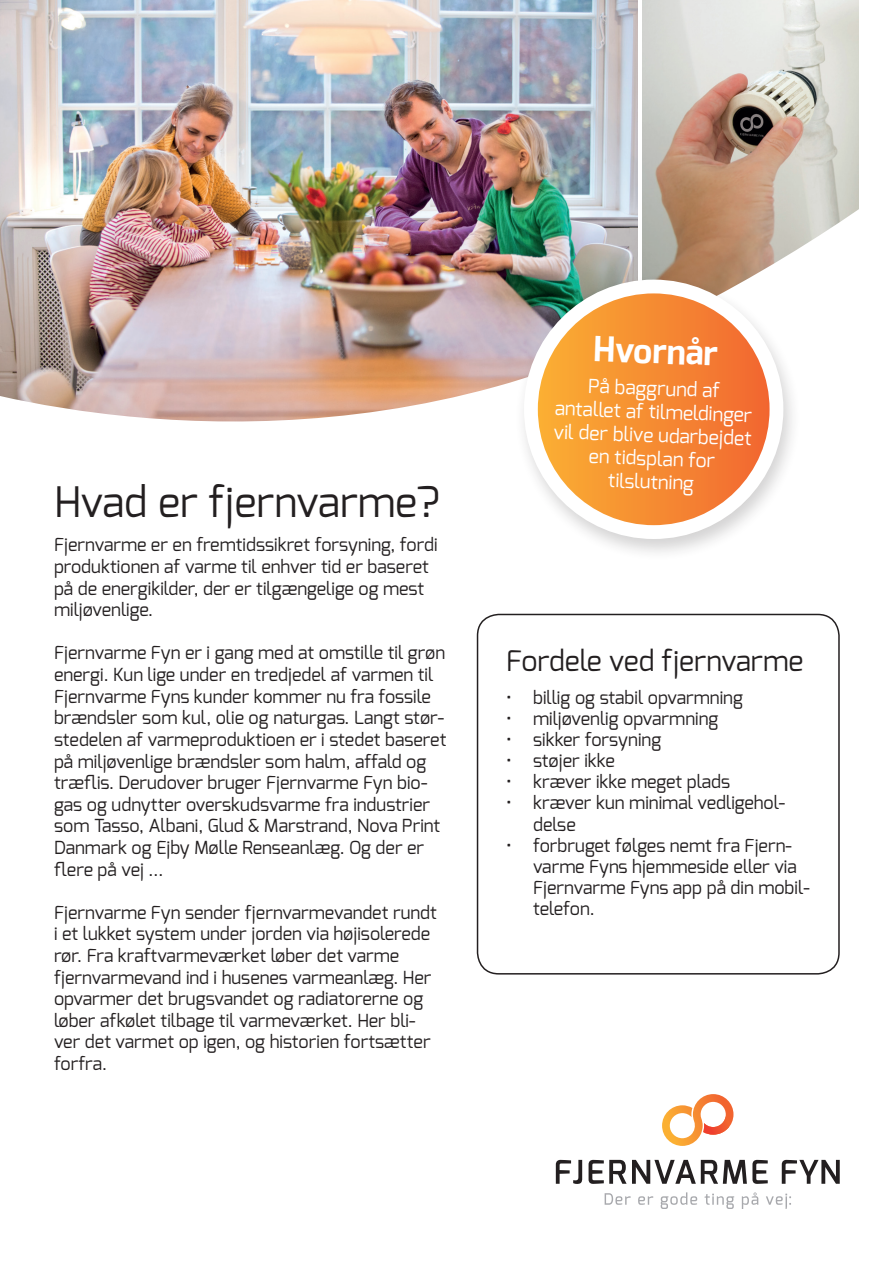
<style>
.page{position:relative;width:893px;height:1263px;background:#fff}
.page>*{position:absolute;margin:0;border:0;box-sizing:border-box;transform-origin:0 0}
.t1{font:42px "Exo";color:#231f20}
.t2{font:700 34.5px "Exo";color:#fff}
.t3{font:28.5px "Exo";color:#231f20}
.t4{font:19.5px/23.4px "Exo";color:#fff;text-align:center}
.t5{font:18px/21.6px "Exo";color:#231f20}
</style>
<div class="page">
<img style="left:642px;top:0;width:217px;height:98px">
<img style="left:0;top:0;width:638px;height:98px">
<div style="left:477px;top:614px;width:363px;height:360px;border:2px solid #231f20;border-radius:21px"></div>
<img style="left:0;top:98px;width:859px;height:324px">
<svg style="left:556px;top:1160px;width:26px;height:24px"></svg>
<svg style="left:589px;top:1160px;width:179px;height:24px"></svg>
<svg style="left:782px;top:1160px;width:58px;height:24px"></svg>
<svg style="left:605px;top:1193px;width:26px;height:12px"></svg>
<svg style="left:638px;top:1196px;width:15px;height:9px"></svg>
<svg style="left:661px;top:1192px;width:36px;height:17px"></svg>
<svg style="left:704px;top:1193px;width:30px;height:16px"></svg>
<svg style="left:742px;top:1192px;width:16px;height:17px"></svg>
<svg style="left:766px;top:1193px;width:25px;height:16px"></svg>
<svg style="left:662px;top:1094px;width:71px;height:52px"></svg>
<div style="left:514px;top:274px;width:288px;height:288px;background:#231f20;opacity:.2"></div>
<div style="left:524px;top:280px;width:259px;height:259px;background:#fff;border-radius:50%"></div>
<div style="left:538px;top:293px;width:232px;height:232px;background:linear-gradient(to right,#faaf33,#f16934);border-radius:116px"></div>
<h1 class="t1" style="left:54px;top:475px;width:387px">Hvad er fjernvarme?</h1>
<p class="t5" style="left:54px;top:534px;width:385px">Fjernvarme er en fremtidssikret forsyning, fordi produktionen af varme til enhver tid er baseret på de energikilder, der er tilgængelige og mest miljøvenlige.</p>
<p class="t5" style="left:54px;top:642px;width:394px">Fjernvarme Fyn er i gang med at omstille til grøn energi. Kun lige under en tredjedel af varmen til Fjernvarme Fyns kunder kommer nu fra fossile brændsler som kul, olie og naturgas. Langt stør&shy;stedelen af varmeproduktioen er i stedet baseret på miljøvenlige brændsler som halm, affald og træflis. Derudover bruger Fjernvarme Fyn bio&shy;gas og udnytter overskudsvarme fra industrier som Tasso, Albani, Glud &amp; Marstrand, Nova Print Danmark og Ejby Mølle Renseanlæg. Og der er flere på vej ...</p>
<p class="t5" style="left:54px;top:901px;width:384px">Fjernvarme Fyn sender fjernvarmevandet rundt i et lukket system under jorden via højisolerede rør. Fra kraftvarmeværket løber det varme fjernvarmevand ind i husenes varmeanlæg. Her opvarmer det brugsvandet og radiatorerne og løber afkølet tilbage til varmeværket. Her bli&shy;ver det varmet op igen, og historien fortsætter forfra.</p>
<h2 class="t2" style="left:594px;top:327px;width:126px;rotate:2deg">Hvornår</h2>
<p class="t4" style="left:556px;top:373px;width:199px;rotate:2deg">På baggrund af antallet af tilmeldinger vil der blive udarbejdet en tidsplan for tilslutning</p>
<h3 class="t3" style="left:506px;top:642px;width:299px">Fordele ved fjernvarme</h3>
<p class="t5" style="left:506px;top:687px;width:239px">• billig og stabil opvarmning</p>
<p class="t5" style="left:506px;top:708px;width:214px">• miljøvenlig opvarmning</p>
<p class="t5" style="left:506px;top:729px;width:157px">• sikker forsyning</p>
<p class="t5" style="left:506px;top:750px;width:110px">• støjer ikke</p>
<p class="t5" style="left:506px;top:771px;width:226px">• kræver ikke meget plads</p>
<p class="t5" style="left:533px;top:792px;width:254px;line-height:21px;text-indent:-27px">• kræver kun minimal vedligehol&shy;delse</p>
<p class="t5" style="left:533px;top:834px;width:278px;line-height:21px;text-indent:-27px">• forbruget følges nemt fra Fjern&shy;varme Fyns hjemmeside eller via<br>Fjernvarme Fyns app på din mobil&shy;telefon.</p>
</div>
